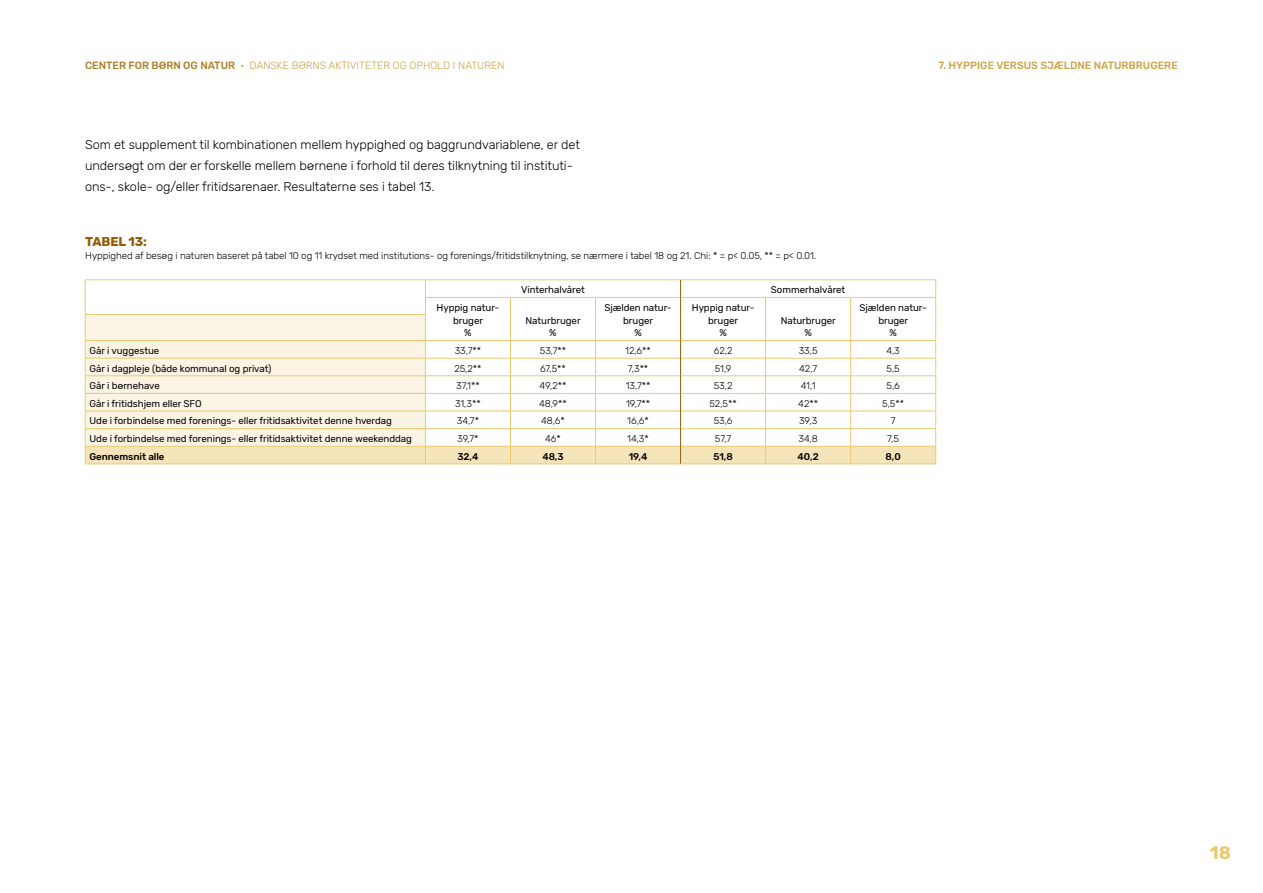
<style>
.page{position:relative;width:1263px;height:893px;background:#fff}
.page>*{position:absolute;margin:0;border:0;box-sizing:border-box;transform-origin:0 0}
.t1{font:700 18px "Rubik";color:#ebca6e}
.Brødtekst{font:300 12.75px/21.3px "Rubik";letter-spacing:-.005em;color:#000}
.Tabel_-_Rubrik{font:700 12.75px "Rubik";letter-spacing:-.005em;color:#935d07}
.t2{font:300 10.5px "Rubik";color:#cea349}
.t3{font:500 10.5px "Rubik";color:#cea349}
.Tabel_-_Regular{font:9.75px/12.8px "Rubik";letter-spacing:-.005em;color:#000;text-align:center}
.Tabel_-_light{font:300 9.75px "Rubik";letter-spacing:-.005em;color:#000}
.Tabel_-_Medium{font:500 9.75px "Rubik";letter-spacing:-.005em;color:#000}
.s1{font-weight:500;color:#b07f29}
</style>
<div class="page">
<hr style="left:85px;top:464px;width:340px;height:1px;background:#ebca6e">
<hr style="left:425px;top:464px;width:85px;height:1px;background:#ebca6e">
<hr style="left:510px;top:464px;width:85px;height:1px;background:#ebca6e">
<hr style="left:595px;top:464px;width:86px;height:1px;background:#ebca6e">
<hr style="left:681px;top:464px;width:85px;height:1px;background:#ebca6e">
<hr style="left:766px;top:464px;width:85px;height:1px;background:#ebca6e">
<hr style="left:851px;top:464px;width:85px;height:1px;background:#ebca6e">
<svg style="left:85px;top:280px;width:851px;height:184px"></svg>
<p class="t2" style="left:85px;top:59px;width:421px"><span class="s1">CENTER FOR BØRN OG NATUR</span> · DANSKE BØRNS AKTIVITETER OG OPHOLD I NATUREN</p>
<p class="t3" style="left:938px;top:59px;width:241px">7. HYPPIGE VERSUS SJÆLDNE NATURBRUGERE</p>
<p class="Brødtekst" style="left:85px;top:134px;width:496px">Som et supplement til kombinationen mellem hyppighed og baggrundvariablene, er det undersøgt om der er forskelle mellem børnene i forhold til deres tilknytning til instituti&shy;ons-, skole- og/eller fritidsarenaer. Resultaterne ses i tabel 13.</p>
<p class="Tabel_-_Rubrik" style="left:85px;top:234px;width:63px">TABEL 13:</p>
<p class="Tabel_-_light" style="left:85px;top:250px;width:732px">Hyppighed af besøg i naturen baseret på tabel 10 og 11 krydset med institutions- og forenings/fritidstilknytning, se nærmere i tabel 18 og 21. Chi: * = p&lt; 0.05, ** = p&lt; 0.01.</p>
<p class="Tabel_-_Regular" style="left:521px;top:284px;width:65px">Vinterhalvåret</p>
<p class="Tabel_-_Regular" style="left:771px;top:284px;width:76px">Sommerhalvåret</p>
<p class="Tabel_-_Regular" style="left:437px;top:301px;width:64px">Hyppig natur&shy;bruger</p>
<p class="Tabel_-_Regular" style="left:464px;top:327px;width:9px">%</p>
<p class="Tabel_-_Regular" style="left:604px;top:301px;width:69px">Sjælden natur&shy;bruger</p>
<p class="Tabel_-_Regular" style="left:634px;top:327px;width:9px">%</p>
<p class="Tabel_-_Regular" style="left:692px;top:301px;width:64px">Hyppig natur&shy;bruger</p>
<p class="Tabel_-_Regular" style="left:719px;top:327px;width:9px">%</p>
<p class="Tabel_-_Regular" style="left:526px;top:314px;width:57px">Naturbruger</p>
<p class="Tabel_-_Regular" style="left:549px;top:327px;width:9px">%</p>
<p class="Tabel_-_Regular" style="left:781px;top:314px;width:57px">Naturbruger</p>
<p class="Tabel_-_Regular" style="left:804px;top:327px;width:9px">%</p>
<p class="Tabel_-_Regular" style="left:859px;top:301px;width:69px">Sjælden natur&shy;bruger</p>
<p class="Tabel_-_Regular" style="left:889px;top:327px;width:9px">%</p>
<p class="Tabel_-_Regular" style="left:89px;top:344px;width:71px">Går i vuggestue</p>
<p class="Tabel_-_light" style="left:455px;top:345px;width:28px">33,7**</p>
<p class="Tabel_-_light" style="left:540px;top:345px;width:28px">53,7**</p>
<p class="Tabel_-_light" style="left:625px;top:345px;width:27px">12,6**</p>
<p class="Tabel_-_light" style="left:714px;top:345px;width:20px">62,2</p>
<p class="Tabel_-_light" style="left:799px;top:345px;width:20px">33,5</p>
<p class="Tabel_-_light" style="left:886px;top:345px;width:15px">4,3</p>
<p class="Tabel_-_Regular" style="left:89px;top:362px;width:184px">Går i dagpleje (både kommunal og privat)</p>
<p class="Tabel_-_light" style="left:454px;top:363px;width:29px">25,2**</p>
<p class="Tabel_-_light" style="left:540px;top:363px;width:27px">67,5**</p>
<p class="Tabel_-_light" style="left:628px;top:363px;width:22px">7,3**</p>
<p class="Tabel_-_light" style="left:715px;top:363px;width:18px">51,9</p>
<p class="Tabel_-_light" style="left:799px;top:363px;width:19px">42,7</p>
<p class="Tabel_-_light" style="left:886px;top:363px;width:15px">5,5</p>
<p class="Tabel_-_Regular" style="left:89px;top:380px;width:72px">Går i børnehave</p>
<p class="Tabel_-_light" style="left:456px;top:380px;width:25px">37,1**</p>
<p class="Tabel_-_light" style="left:540px;top:380px;width:28px">49,2**</p>
<p class="Tabel_-_light" style="left:626px;top:380px;width:26px">13,7**</p>
<p class="Tabel_-_light" style="left:714px;top:380px;width:20px">53,2</p>
<p class="Tabel_-_light" style="left:801px;top:380px;width:16px">41,1</p>
<p class="Tabel_-_light" style="left:886px;top:380px;width:15px">5,6</p>
<p class="Tabel_-_Regular" style="left:89px;top:397px;width:114px">Går i fritidshjem eller SFO</p>
<p class="Tabel_-_light" style="left:455px;top:398px;width:27px">31,3**</p>
<p class="Tabel_-_light" style="left:539px;top:398px;width:29px">48,9**</p>
<p class="Tabel_-_light" style="left:626px;top:398px;width:25px">19,7**</p>
<p class="Tabel_-_light" style="left:709px;top:398px;width:29px">52,5**</p>
<p class="Tabel_-_light" style="left:798px;top:398px;width:21px">42**</p>
<p class="Tabel_-_light" style="left:882px;top:398px;width:23px">5,5**</p>
<p class="Tabel_-_Regular" style="left:89px;top:415px;width:304px">Ude i forbindelse med forenings- eller fritidsaktivitet denne hverdag</p>
<p class="Tabel_-_light" style="left:457px;top:416px;width:24px">34,7*</p>
<p class="Tabel_-_light" style="left:541px;top:416px;width:25px">48,6*</p>
<p class="Tabel_-_light" style="left:627px;top:416px;width:23px">16,6*</p>
<p class="Tabel_-_light" style="left:714px;top:416px;width:20px">53,6</p>
<p class="Tabel_-_light" style="left:799px;top:416px;width:20px">39,3</p>
<p class="Tabel_-_light" style="left:891px;top:416px;width:6px">7</p>
<p class="Tabel_-_Regular" style="left:89px;top:432px;width:324px">Ude i forbindelse med forenings- eller fritidsaktivitet denne weekenddag</p>
<p class="Tabel_-_light" style="left:457px;top:433px;width:23px">39,7*</p>
<p class="Tabel_-_light" style="left:545px;top:433px;width:17px">46*</p>
<p class="Tabel_-_light" style="left:627px;top:433px;width:23px">14,3*</p>
<p class="Tabel_-_light" style="left:715px;top:433px;width:18px">57,7</p>
<p class="Tabel_-_light" style="left:798px;top:433px;width:21px">34,8</p>
<p class="Tabel_-_light" style="left:887px;top:433px;width:13px">7,5</p>
<p class="Tabel_-_Medium" style="left:89px;top:451px;width:77px">Gennemsnit alle</p>
<p class="Tabel_-_Medium" style="left:457px;top:451px;width:22px">32,4</p>
<p class="Tabel_-_Medium" style="left:542px;top:451px;width:23px">48,3</p>
<p class="Tabel_-_Medium" style="left:629px;top:451px;width:20px">19,4</p>
<p class="Tabel_-_Medium" style="left:713px;top:451px;width:21px">51,8</p>
<p class="Tabel_-_Medium" style="left:797px;top:451px;width:23px">40,2</p>
<p class="Tabel_-_Medium" style="left:886px;top:451px;width:17px">8,0</p>
<h1 class="t1" style="left:1210px;top:842px;width:23px">18</h1>
</div>
